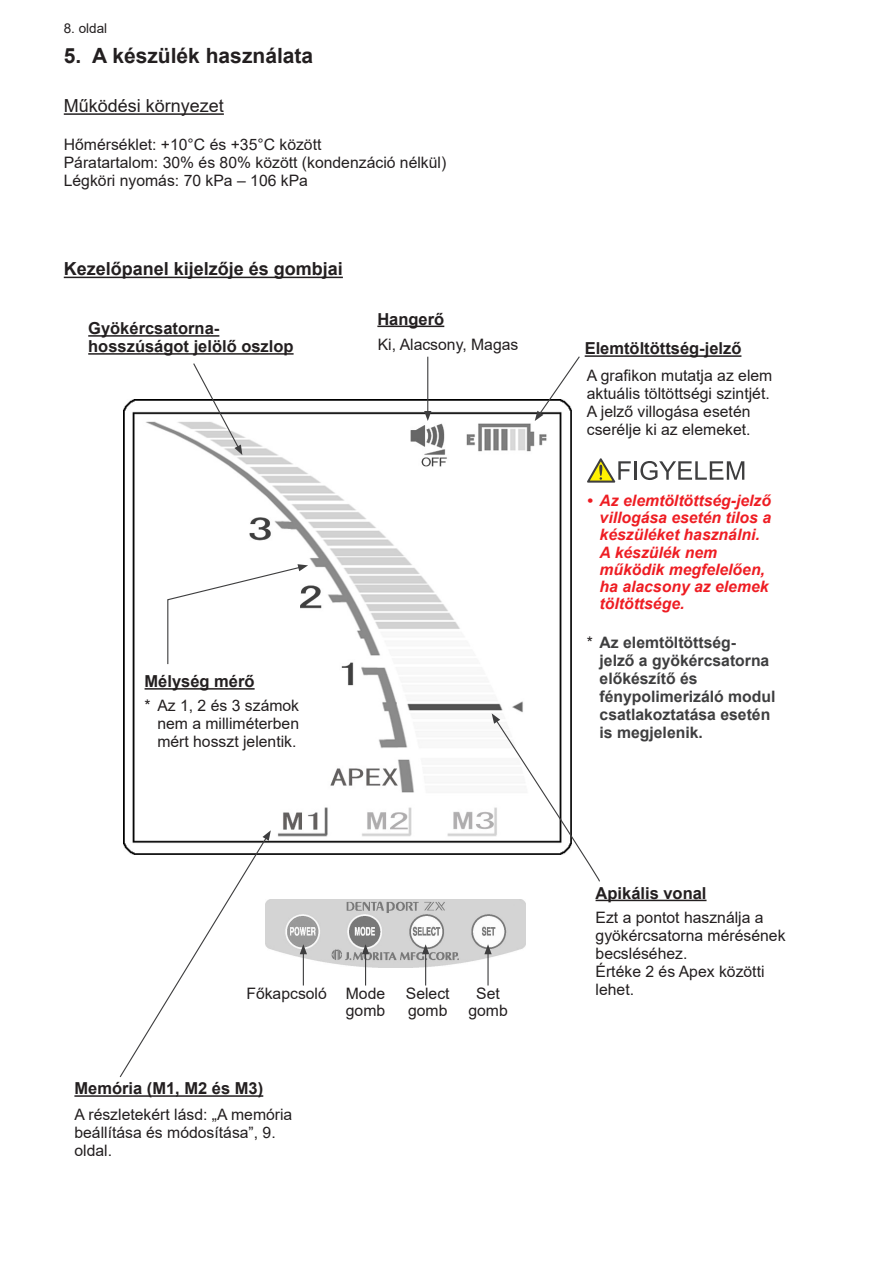
<style>
.page{position:relative;width:893px;height:1263px;background:#fff}
.page>*{position:absolute;margin:0;border:0;box-sizing:border-box;transform-origin:0 0}
.t1{font:700 21px "Arial";color:#231f20}
.t2{font:700 18px "Arial";color:#231f20}
.t3{font:18px "Arial";color:#231f20}
.t4{font:700 16.5px/18px "Arial";color:#231f20}
.t5{font:15.75px/18px "Arial";color:#231f20}
.t6{font:italic 700 15.75px/17.2px "Arial";color:#ee1d23}
.t7{font:700 15.75px/18px "Arial";color:#3e3e3f}
.t8{font:13.5px "Arial";color:#231f20}
.s1{font-weight:400;color:#231f20}
</style>
<div class="page">
<img style="left:271px;top:899px;width:254px;height:69px">
<img style="left:123px;top:400px;width:449px;height:454px">
<hr style="left:64px;top:113px;width:160px;height:2px;background:#231f20">
<hr style="left:64px;top:277px;width:279px;height:1px;background:#231f20">
<hr style="left:88px;top:335px;width:131px;height:2px;background:#231f20">
<hr style="left:88px;top:353px;width:206px;height:2px;background:#231f20">
<hr style="left:377px;top:326px;width:67px;height:1px;background:#231f20">
<hr style="left:585px;top:355px;width:156px;height:2px;background:#231f20">
<svg style="left:587px;top:458px;width:44px;height:25px"></svg>
<hr style="left:634px;top:461px;width:3px;height:19px;background:#3e3e3f">
<svg style="left:640px;top:461px;width:104px;height:19px"></svg>
<div style="left:145px;top:673px;width:134px;height:16px;background:#fff"></div>
<hr style="left:145px;top:688px;width:110px;height:2px;background:#231f20">
<div style="left:145px;top:697px;width:157px;height:52px;background:#fff"></div>
<hr style="left:596px;top:900px;width:110px;height:1px;background:#231f20">
<hr style="left:74px;top:1095px;width:189px;height:2px;background:#231f20">
<svg style="left:192px;top:363px;width:50px;height:92px"></svg>
<hr style="left:427px;top:357px;width:1px;height:56px;background:#3e3e3f">
<svg style="left:424px;top:411px;width:7px;height:10px"></svg>
<svg style="left:535px;top:356px;width:45px;height:65px"></svg>
<svg style="left:492px;top:713px;width:108px;height:169px"></svg>
<svg style="left:119px;top:830px;width:152px;height:248px"></svg>
<hr style="left:303px;top:952px;width:1px;height:33px;background:#3e3e3f">
<svg style="left:300px;top:944px;width:7px;height:10px"></svg>
<hr style="left:365px;top:952px;width:1px;height:33px;background:#3e3e3f">
<svg style="left:362px;top:944px;width:7px;height:10px"></svg>
<hr style="left:425px;top:952px;width:1px;height:33px;background:#3e3e3f">
<svg style="left:422px;top:944px;width:7px;height:10px"></svg>
<hr style="left:487px;top:952px;width:2px;height:33px;background:#3e3e3f">
<svg style="left:484px;top:944px;width:8px;height:10px"></svg>
<svg style="left:167px;top:564px;width:141px;height:101px"></svg>
<p class="t8" style="left:64px;top:19px;width:45px">8. oldal</p>
<h1 class="t1" style="left:64px;top:41px;width:251px">5. A készülék használata</h1>
<p class="t3" style="left:64px;top:93px;width:162px">Működési környezet</p>
<p class="t5" style="left:64px;top:135px;width:384px">Hőmérséklet: +10°C és +35°C között<br>Páratartalom: 30% és 80% között (kondenzáció nélkül)<br>Légköri nyomás: 70 kPa – 106 kPa</p>
<p class="t2" style="left:64px;top:256px;width:281px">Kezelőpanel kijelzője és gombjai</p>
<p class="t4" style="left:88px;top:320px;width:207px">Gyökércsatorna&shy;hosszúságot jelölő oszlop</p>
<p class="t4" style="left:377px;top:310px;width:68px">Hangerő</p>
<p class="t5" style="left:378px;top:336px;width:142px">Ki, Alacsony, Magas</p>
<p class="t4" style="left:145px;top:672px;width:112px">Mélység mérő</p>
<p class="t5" style="left:157px;top:696px;width:143px;text-align:justify;text-indent:-13px">* Az 1, 2 és 3 számok nem a milliméterben mért hosszt jelentik.</p>
<p class="t5" style="left:246px;top:985px;width:140px;line-height:17.2px;text-align:right">Főkapcsoló Mode gomb</p>
<p class="t5" style="left:406px;top:985px;width:45px;line-height:17.2px">Select gomb</p>
<p class="t5" style="left:468px;top:985px;width:41px;line-height:17.2px;text-align:center">Set gomb</p>
<p class="t4" style="left:74px;top:1080px;width:190px">Memória (M1, M2 és M3)</p>
<p class="t5" style="left:74px;top:1105px;width:219px">A részletekért lásd: „A memória beállítása és módosítása”, 9. oldal.</p>
<p class="t4" style="left:585px;top:340px;width:158px">Elemtöltöttség-jelző</p>
<p class="t5" style="left:587px;top:367px;width:187px">A grafikon mutatja az elem aktuális töltöttségi szintjét.<br>A jelző villogása esetén cserélje ki az elemeket.</p>
<p class="t6" style="left:600px;top:492px;width:173px;text-indent:-13px">• Az elemtöltöttség-jelző villogása esetén tilos a készüléket használni.<br>A készülék nem működik megfelelően, ha alacsony az elemek töltöttsége.</p>
<p class="t7" style="left:600px;top:634px;width:177px;text-indent:-13px"><span class="s1">*</span> Az elemtöltöttség-<br>jelző a gyökércsatorna előkészítő és fénypolimerizáló modul csatlakoztatása esetén is megjelenik.</p>
<p class="t4" style="left:596px;top:884px;width:112px">Apikális vonal</p>
<p class="t5" style="left:596px;top:909px;width:191px">Ezt a pontot használja a gyökércsatorna mérésének becsléséhez.<br>Értéke 2 és Apex közötti lehet.</p>
</div>
